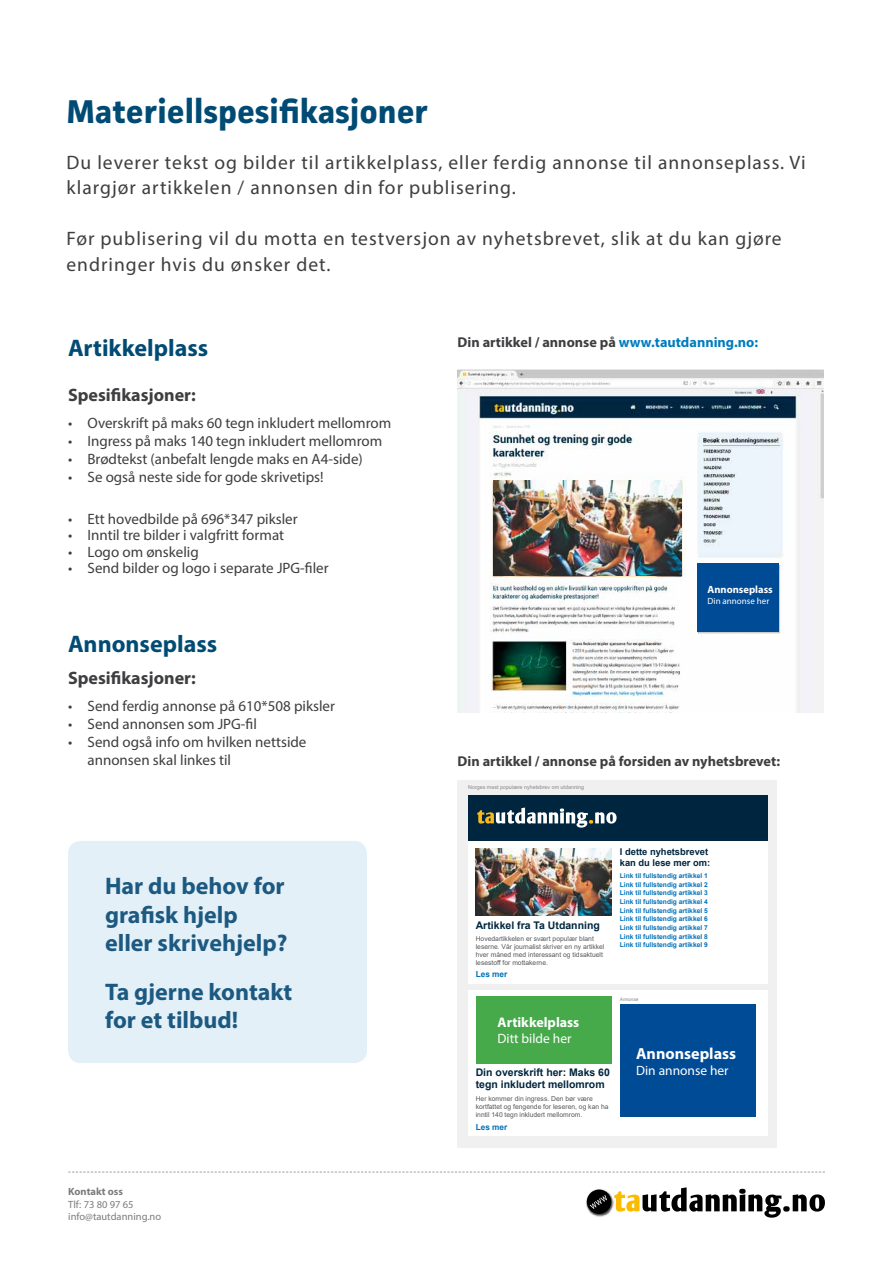
<style>
.page{position:relative;width:893px;height:1263px;background:#fff}
.page>*{position:absolute;margin:0;border:0;box-sizing:border-box;transform-origin:0 0}
.t1{font:700 33px "Facit";color:#004b74}
.t2{font:700 24px/28.2px "Myriad Pro";color:#003e67}
.t3{font:700 24px "Myriad Pro";color:#004b74}
.t4{font:19.5px/25.5px "Myriad Pro";letter-spacing:.05em;color:#3e3d40}
.t5{font:700 18px "Myriad Pro";color:#3e3d40}
.t6{font:700 16.05px "Myriad Pro";color:#fff}
.t7{font:15px/18px "Myriad Pro";color:#3e3d40}
.t8{font:700 14.25px "Myriad Pro";color:#3e3d40}
.t9{font:700 13.95px "Myriad Pro";color:#fff}
.t10{font:13.5px "Myriad Pro";color:#fff}
.t11{font:700 10.5px/12px "Arial";color:#00263f}
.t12{font:10.5px/12.6px "Myriad Pro";color:#7b7c7e}
.t13{font:700 10.5px "Myriad Pro";color:#fff}
.t14{font:700 10.5px "Myriad Pro";color:#7b7c7e}
.t15{font:700 9.3px/11.2px "Arial";color:#00263f}
.t16{font:9px "Myriad Pro";color:#fff}
.t17{font:700 8.25px "Arial";color:#0071b9}
.t18{font:700 6.75px/8.7px "Arial";color:#0071b9;text-align:justify}
.t19{font:6.75px/8.1px "Arial";color:#58585a}
.t20{font:5.4px "Arial";color:#87888a}
.t21{font:italic 4.65px "Arial";color:#87888a}
.s1{color:#007cbf}
</style>
<div class="page">
<svg style="left:68px;top:1172px;width:757px;height:1px"></svg>
<svg style="left:614px;top:1187px;width:211px;height:31px"></svg>
<img style="left:586px;top:1189px;width:28px;height:28px">
<div style="left:587px;top:1189px;width:24px;height:25px;background:#000;border-radius:50%"></div>
<svg style="left:590px;top:1195px;width:17px;height:14px"></svg>
<div style="left:457px;top:780px;width:320px;height:367px;background:#f0f0f0"></div>
<div style="left:468px;top:795px;width:300px;height:46px;background:#00263f"></div>
<svg style="left:477px;top:807px;width:139px;height:21px"></svg>
<div style="left:468px;top:841px;width:300px;height:143px;background:#fff"></div>
<div style="left:468px;top:990px;width:300px;height:145px;background:#fff"></div>
<img style="left:475px;top:848px;width:136px;height:68px">
<div style="left:620px;top:1004px;width:136px;height:112px;background:#004b96"></div>
<div style="left:476px;top:996px;width:135px;height:68px;background:#46a94a"></div>
<div style="left:68px;top:841px;width:299px;height:222px;background:#e3f0f8;border-radius:13px"></div>
<img style="left:457px;top:370px;width:366px;height:342px">
<div style="left:697px;top:563px;width:82px;height:69px;background:#004b96"></div>
<img style="left:493px;top:480px;width:189px;height:95px">
<h1 class="t1" style="left:67px;top:91px;width:363px">Materiellspesifikasjoner</h1>
<h3 class="t4" style="left:67px;top:149px;width:741px">Du leverer tekst og bilder til artikkelplass, eller ferdig annonse til annonseplass. Vi klargjør artikkelen / annonsen din for publisering.</h3>
<h3 class="t4" style="left:67px;top:226px;width:717px">Før publisering vil du motta en testversjon av nyhetsbrevet, slik at du kan gjøre endringer hvis du ønsker det.</h3>
<h2 class="t3" style="left:68px;top:332px;width:142px">Artikkelplass</h2>
<p class="t5" style="left:68px;top:383px;width:129px">Spesifikasjoner:</p>
<p class="t7" style="left:68px;top:413px;width:325px">• Overskrift på maks 60 tegn inkludert mellomrom</p>
<p class="t7" style="left:68px;top:431px;width:316px">• Ingress på maks 140 tegn inkludert mellomrom</p>
<p class="t7" style="left:68px;top:449px;width:296px">• Brødtekst (anbefalt lengde maks en A4-side)</p>
<p class="t7" style="left:68px;top:467px;width:257px">• Se også neste side for gode skrivetips!</p>
<p class="t7" style="left:68px;top:509px;width:231px">• Ett hovedbilde på 696*347 piksler</p>
<p class="t7" style="left:68px;top:526px;width:218px">• Inntil tre bilder i valgfritt format</p>
<p class="t7" style="left:68px;top:542px;width:132px">• Logo om ønskelig</p>
<p class="t7" style="left:68px;top:559px;width:262px">• Send bilder og logo i separate JPG-filer</p>
<h2 class="t3" style="left:68px;top:628px;width:151px">Annonseplass</h2>
<p class="t5" style="left:68px;top:666px;width:129px">Spesifikasjoner:</p>
<p class="t7" style="left:68px;top:696px;width:269px">• Send ferdig annonse på 610*508 piksler</p>
<p class="t7" style="left:68px;top:714px;width:190px">• Send annonsen som JPG-fil</p>
<p class="t7" style="left:88px;top:732px;width:220px;text-indent:-20px">• Send også info om hvilken nettside annonsen skal linkes til</p>
<h2 class="t2" style="left:105px;top:871px;width:184px">Har du behov for grafisk hjelp eller skrivehjelp?</h2>
<h2 class="t2" style="left:105px;top:977px;width:189px">Ta gjerne kontakt for et tilbud!</h2>
<p class="t14" style="left:68px;top:1185px;width:56px">Kontakt oss</p>
<p class="t12" style="left:68px;top:1198px;width:94px">Tlf: 73 80 97 65 info@tautdanning.no</p>
<p class="t8" style="left:458px;top:333px;width:302px">Din artikkel / annonse på <span class="s1">www.tautdanning.no:</span></p>
<p class="t13" style="left:708px;top:582px;width:67px">Annonseplass</p>
<p class="t16" style="left:708px;top:595px;width:63px">Din annonse her</p>
<p class="t8" style="left:458px;top:752px;width:324px">Din artikkel / annonse på forsiden av nyhetsbrevet:</p>
<p class="t20" style="left:468px;top:784px;width:117px">Norges mest populære nyhetsbrev om utdanning</p>
<p class="t11" style="left:476px;top:919px;width:126px">Artikkel fra Ta Utdanning</p>
<p class="t19" style="left:476px;top:934px;width:130px">Hovedartikkelen er svært populær blant leserne. Vår journalist skriver en ny artikkel hver måned med interessant og tidsaktuelt lesestoff for mottakerne.</p>
<p class="t17" style="left:476px;top:968px;width:33px">Les mer</p>
<p class="t9" style="left:498px;top:1013px;width:83px">Artikkelplass</p>
<p class="t10" style="left:498px;top:1030px;width:75px">Ditt bilde her</p>
<p class="t11" style="left:476px;top:1067px;width:136px">Din overskrift her: Maks 60 tegn inkludert mellomrom</p>
<p class="t19" style="left:476px;top:1094px;width:134px">Her kommer din ingress. Den bør være kortfattet og fengende for leseren, og kan ha inntil 140 tegn inkludert mellomrom.</p>
<p class="t17" style="left:476px;top:1122px;width:33px">Les mer</p>
<p class="t15" style="left:620px;top:846px;width:92px">I dette nyhetsbrevet kan du lese mer om:</p>
<p class="t18" style="left:620px;top:871px;width:89px">Link til fullstendig artikkel 1<br>Link til fullstendig artikkel 2<br>Link til fullstendig artikkel 3<br>Link til fullstendig artikkel 4<br>Link til fullstendig artikkel 5<br>Link til fullstendig artikkel 6<br>Link til fullstendig artikkel 7<br>Link til fullstendig artikkel 8<br>Link til fullstendig artikkel 9</p>
<p class="t21" style="left:620px;top:996px;width:20px">Annonse</p>
<p class="t6" style="left:636px;top:1043px;width:102px">Annonseplass</p>
<p class="t10" style="left:636px;top:1062px;width:94px">Din annonse her</p>
</div>
